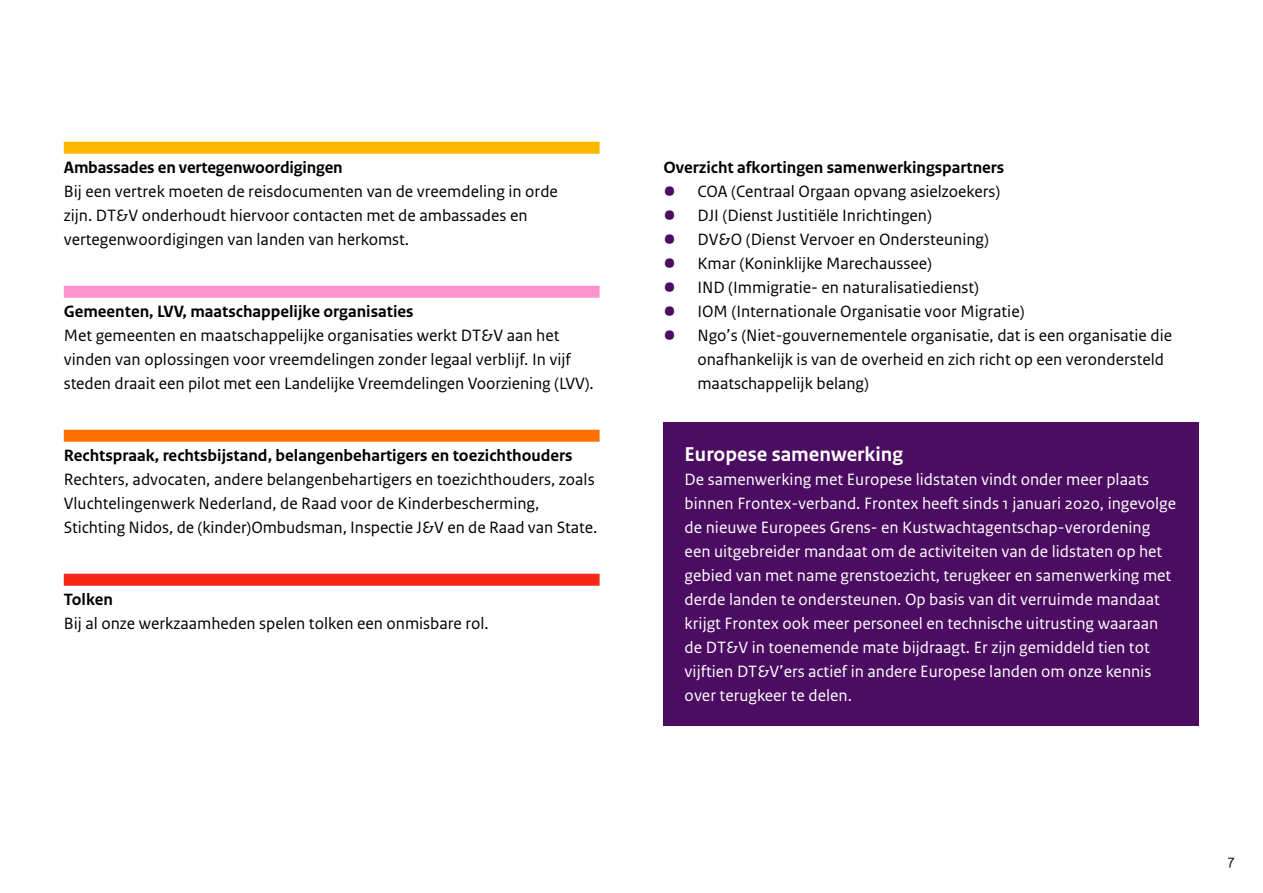
<style>
.page{position:relative;width:1263px;height:893px;background:#fff}
.page>*{position:absolute;margin:0;border:0;box-sizing:border-box;transform-origin:0 0}
.t1{font:700 21px "Rijksoverheid Sans Text";color:#fff}
.t2{font:17.25px/24px "Rijksoverheid Sans Text";color:#000}
.t3{font:17.25px/24px "Rijksoverheid Sans Text";color:#fff}
.t4{font:700 17.25px "Rijksoverheid Sans Text";color:#000}
.t5{font:15px "Rijksoverheid Sans Text TT";color:#000}
.s1{font-size:43.5px;color:#4b0c61}
</style>
<div class="page">
<div style="left:64px;top:142px;width:536px;height:12px;background:#ffb800"></div>
<div style="left:64px;top:286px;width:536px;height:12px;background:#ff93d0"></div>
<div style="left:64px;top:430px;width:536px;height:12px;background:#ff7000"></div>
<div style="left:64px;top:574px;width:536px;height:12px;background:#f72717"></div>
<div style="left:663px;top:423px;width:536px;height:63px;background:#4b0c61"></div>
<div style="left:663px;top:450px;width:536px;height:275px;background:#4b0c61"></div>
<p class="t4" style="left:64px;top:157px;width:280px">Ambassades en vertegenwoordigingen</p>
<p class="t2" style="left:64px;top:179px;width:496px">Bij een vertrek moeten de reisdocumenten van de vreemdeling in orde zijn. DT&amp;V onderhoudt hiervoor contacten met de ambassades en vertegenwoordigingen van landen van herkomst.</p>
<p class="t4" style="left:64px;top:301px;width:351px">Gemeenten, LVV, maatschappelijke organisaties</p>
<p class="t2" style="left:64px;top:323px;width:532px">Met gemeenten en maatschappelijke organisaties werkt DT&amp;V aan het vinden van oplossingen voor vreemdelingen zonder legaal verblijf. In vijf steden draait een pilot met een Landelijke Vreemdelingen Voorziening (LVV).</p>
<p class="t4" style="left:64px;top:445px;width:510px">Rechtspraak, rechtsbijstand, belangenbehartigers en toezichthouders</p>
<p class="t2" style="left:64px;top:467px;width:535px">Rechters, advocaten, andere belangenbehartigers en toezichthouders, zoals<br>Vluchtelingenwerk Nederland, de Raad voor de Kinderbescherming,<br>Stichting Nidos, de (kinder)Ombudsman, Inspectie J&amp;V en de Raad van State.</p>
<p class="t4" style="left:64px;top:589px;width:51px">Tolken</p>
<p class="t2" style="left:64px;top:611px;width:427px">Bij al onze werkzaamheden spelen tolken een onmisbare rol.</p>
<p class="t4" style="left:663px;top:157px;width:342px">Overzicht afkortingen samenwerkingspartners</p>
<p class="t2" style="left:663px;top:179px;width:338px"><span class="s1">•</span> COA (Centraal Orgaan opvang asielzoekers)</p>
<p class="t2" style="left:663px;top:203px;width:270px"><span class="s1">•</span> DJI (Dienst Justitiële Inrichtingen)</p>
<p class="t2" style="left:663px;top:227px;width:327px"><span class="s1">•</span> DV&amp;O (Dienst Vervoer en Ondersteuning)</p>
<p class="t2" style="left:663px;top:251px;width:270px"><span class="s1">•</span> Kmar (Koninklijke Marechaussee)</p>
<p class="t2" style="left:663px;top:275px;width:317px"><span class="s1">•</span> IND (Immigratie- en naturalisatiedienst)</p>
<p class="t2" style="left:663px;top:299px;width:363px"><span class="s1">•</span> IOM (Internationale Organisatie voor Migratie)</p>
<p class="t2" style="left:697px;top:323px;width:476px;text-indent:-34px"><span class="s1">•</span> Ngo’s (Niet-gouvernementele organisatie, dat is een organisatie die onafhankelijk is van de overheid en zich richt op een verondersteld maatschappelijk belang)</p>
<p class="t1" style="left:685px;top:442px;width:220px">Europese samenwerking</p>
<p class="t3" style="left:685px;top:467px;width:493px">De samenwerking met Europese lidstaten vindt onder meer plaats binnen Frontex-verband. Frontex heeft sinds 1 januari 2020, ingevolge de nieuwe Europees Grens- en Kustwachtagentschap-verordening een uitgebreider mandaat om de activiteiten van de lidstaten op het gebied van met name grenstoezicht, terugkeer en samenwerking met derde landen te ondersteunen. Op basis van dit verruimde mandaat krijgt Frontex ook meer personeel en technische uitrusting waaraan de DT&amp;V in toenemende mate bijdraagt. Er zijn gemiddeld tien tot vijftien DT&amp;V’ers actief in andere Europese landen om onze kennis over terugkeer te delen.</p>
<p class="t5" style="left:1228px;top:851px;width:8px">7</p>
</div>
